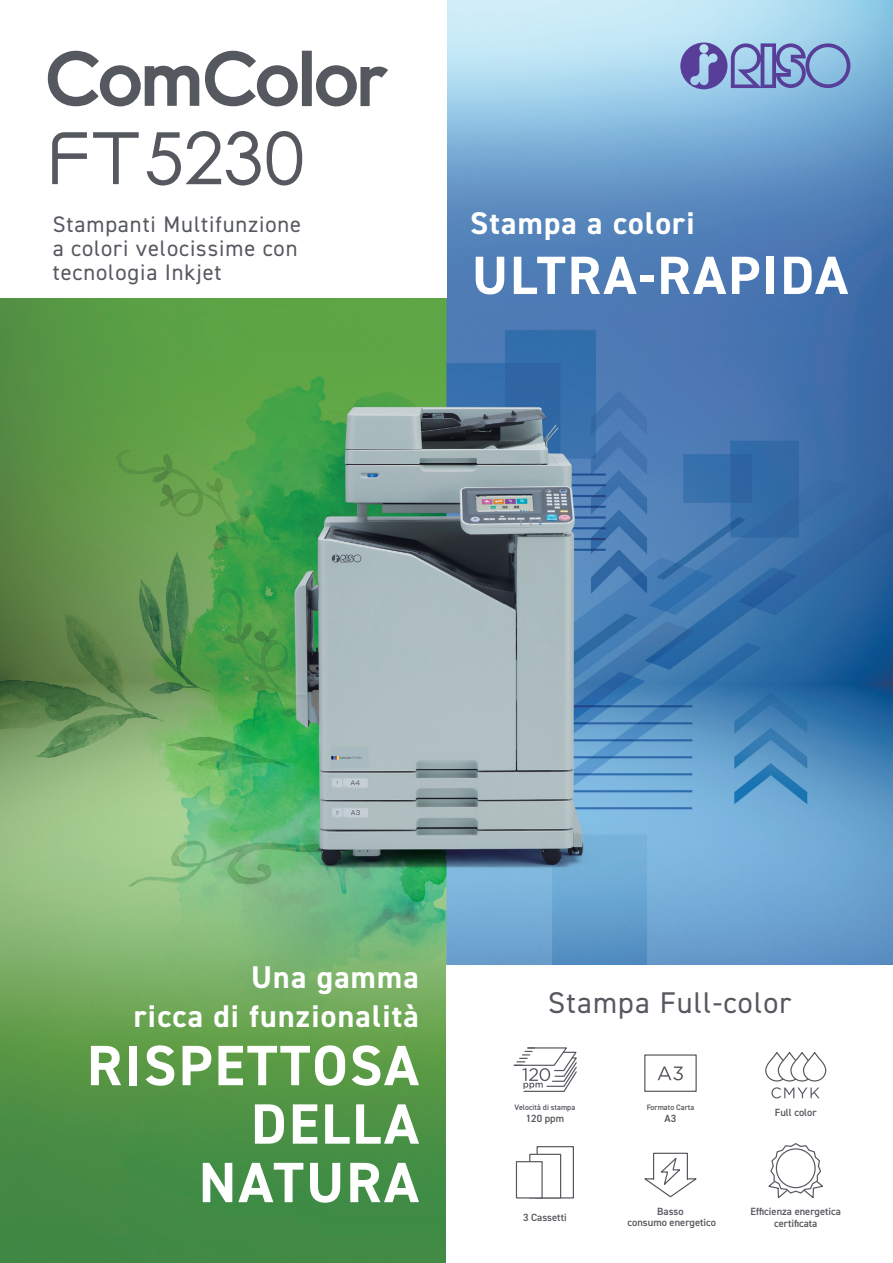
<style>
.page{position:relative;width:893px;height:1263px;background:#fff}
.page>*{position:absolute;margin:0;border:0;box-sizing:border-box;transform-origin:0 0}
.t1{font:700 57px/58.5px "DIN2014";letter-spacing:.04em;color:#fff;text-align:right}
.t2{font:700 54px "DIN2014";letter-spacing:.04em;color:#fff}
.t3{font:700 31.5px/39px "DIN2014";letter-spacing:.04em;color:#fff;text-align:right}
.t4{font:30px "DIN2014";letter-spacing:.04em;color:#55585e}
.t5{font:22.5px/24px "DIN2014";letter-spacing:.04em;color:#55585e}
.t6{font:600 10.5px/12px "DIN2014";color:#55585e;text-align:center}
.t7{font:600 7.8px "DIN2014";color:#55585e}
</style>
<div class="page">
<img style="left:0;top:0;width:893px;height:1263px">
<div style="left:0;top:0;width:446px;height:298px;background:#fff"></div>
<div style="left:446px;top:965px;width:447px;height:298px;background:#fff"></div>
<svg style="left:644px;top:1152px;width:53px;height:46px"></svg>
<div style="left:536px;top:1146px;width:38px;height:52px;background:#fff;border:1px solid #55585e"></div>
<div style="left:529px;top:1154px;width:32px;height:44px;background:#fff;border:1px solid #55585e"></div>
<div style="left:516px;top:1161px;width:27px;height:37px;background:#fff;border:1px solid #55585e"></div>
<div style="left:644px;top:1054px;width:53px;height:38px;background:#fff;border:1px solid #55585e"></div>
<svg style="left:658px;top:1066px;width:25px;height:14px"></svg>
<svg style="left:765px;top:1052px;width:62px;height:46px"></svg>
<svg style="left:768px;top:1143px;width:55px;height:56px"></svg>
<div style="left:776px;top:1148px;width:40px;height:40px;border:1px solid #55585e;border-radius:50%"></div>
<svg style="left:513px;top:1047px;width:64px;height:45px"></svg>
<svg style="left:680px;top:43px;width:170px;height:46px;background:#8092c8"></svg>
<svg style="left:52px;top:132px;width:35px;height:52px"></svg>
<svg style="left:93px;top:132px;width:46px;height:52px"></svg>
<svg style="left:147px;top:131px;width:114px;height:54px"></svg>
<svg style="left:267px;top:131px;width:35px;height:54px"></svg>
<svg style="left:48px;top:51px;width:151px;height:55px"></svg>
<svg style="left:205px;top:51px;width:93px;height:55px"></svg>
<div style="left:302px;top:51px;width:10px;height:55px;background:#55585e"></div>
<svg style="left:316px;top:65px;width:72px;height:41px"></svg>
<h3 class="t5" style="left:53px;top:212px;width:250px">Stampanti Multifunzione a colori velocissime con tecnologia Inkjet</h3>
<h3 class="t3" style="left:470px;top:203px;width:226px">Stampa a colori</h3>
<h2 class="t2" style="left:472px;top:239px;width:378px">ULTRA-RAPIDA</h2>
<h3 class="t3" style="left:134px;top:957px;width:287px">Una gamma<br>ricca di funzionalità</h3>
<h1 class="t1" style="left:87px;top:1035px;width:333px">RISPETTOSA<br>DELLA<br>NATURA</h1>
<h3 class="t4" style="left:548px;top:984px;width:245px">Stampa Full-color</h3>
<p class="t7" style="left:515px;top:1102px;width:62px">Velocità di stampa</p>
<p class="t6" style="left:526px;top:1112px;width:40px">120 ppm</p>
<p class="t6" style="left:523px;top:1211px;width:45px">3 Cassetti</p>
<p class="t7" style="left:647px;top:1102px;width:49px">Formato Carta</p>
<p class="t6" style="left:665px;top:1112px;width:13px">A3</p>
<p class="t6" style="left:628px;top:1206px;width:90px;line-height:10.5px">Basso<br>consumo energetico</p>
<p class="t6" style="left:775px;top:1106px;width:43px">Full color</p>
<p class="t6" style="left:751px;top:1205px;width:92px">Efficienza energetica certificata</p>
</div>
